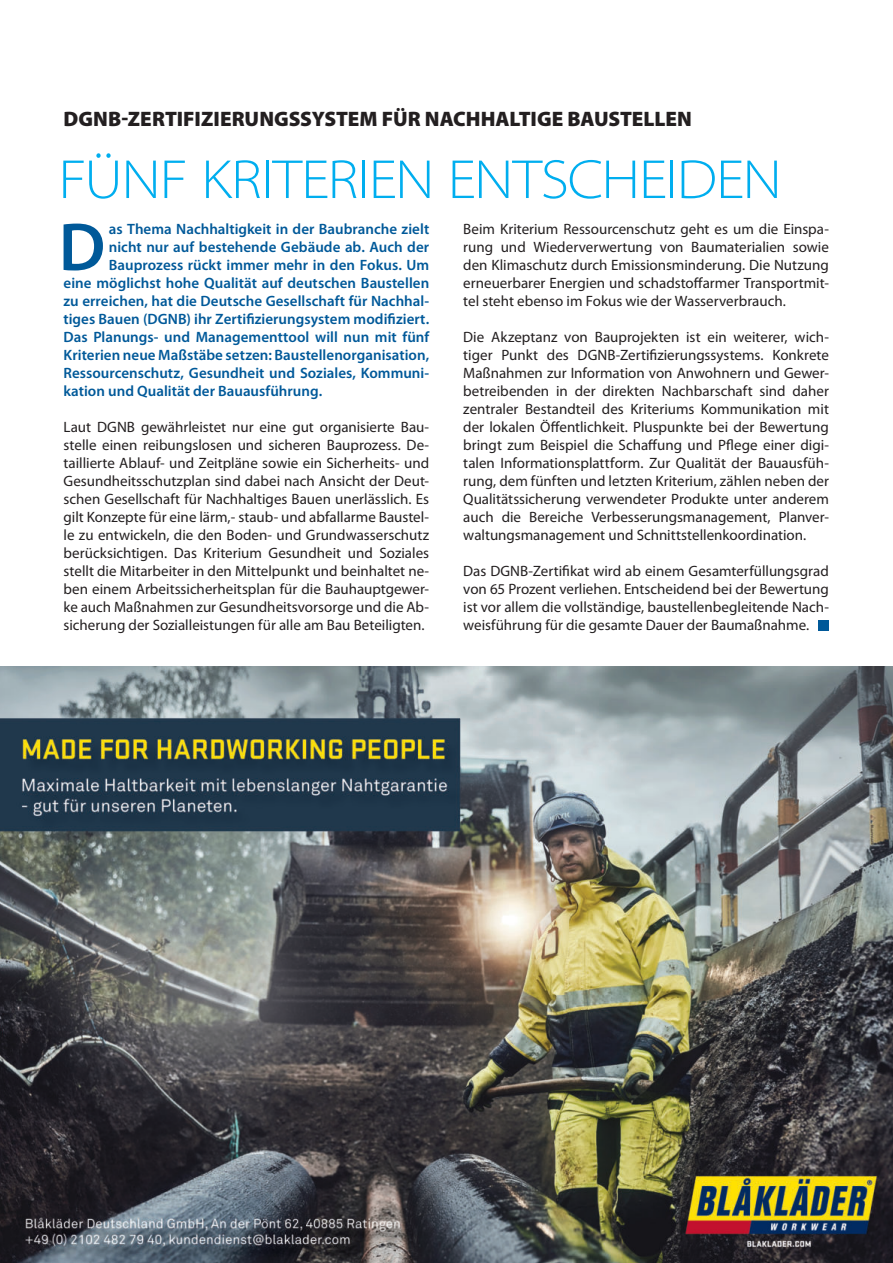
<style>
.page{position:relative;width:893px;height:1263px;background:#fff}
.page>*{position:absolute;margin:0;border:0;box-sizing:border-box;transform-origin:0 0}
.t1{font:600 68.4px "Myriad Pro";color:#005999}
.t2{font:300 semi-expanded 55.5px "Myriad Pro";letter-spacing:-.02em;color:#00aeef}
.t3{font:900 21px "Myriad Pro";letter-spacing:-.005em;color:#231f20}
.t4{font:15px/18px "Myriad Pro";color:#231f20;text-align:justify}
.t5{font:600 15px "Myriad Pro";color:#005999}
</style>
<div class="page">
<div style="left:819px;top:620px;width:10px;height:10px;background:#005999"></div>
<img style="left:0;top:666px;width:893px;height:597px">
<h3 class="t3" style="left:64px;top:108px;width:630px">DGNB-ZERTIFIZIERUNGSSYSTEM FÜR NACHHALTIGE BAUSTELLEN</h3>
<h2 class="t2" style="left:58px;top:146px;width:725px">FÜNF KRITERIEN ENTSCHEIDEN</h2>
<h1 class="t1" style="left:59px;top:221px;width:48px">D</h1>
<p class="t5" style="left:109px;top:223px;width:322px">as Thema Nachhaltigkeit in der Baubranche zielt</p>
<p class="t5" style="left:109px;top:241px;width:322px">nicht nur auf bestehende Gebäude ab. Auch der</p>
<p class="t5" style="left:109px;top:259px;width:322px">Bauprozess rückt immer mehr in den Fokus. Um</p>
<p class="t5" style="left:64px;top:277px;width:367px">eine möglichst hohe Qualität auf deutschen Baustellen</p>
<p class="t5" style="left:64px;top:295px;width:367px">zu erreichen, hat die Deutsche Gesellschaft für Nachhal-</p>
<p class="t5" style="left:64px;top:313px;width:367px">tiges Bauen (DGNB) ihr Zertifizierungsystem modifiziert.</p>
<p class="t5" style="left:64px;top:331px;width:367px">Das Planungs- und Managementtool will nun mit fünf</p>
<p class="t5" style="left:64px;top:349px;width:367px">Kriterien neue Maßstäbe setzen: Baustellenorganisation,</p>
<p class="t5" style="left:64px;top:367px;width:367px">Ressourcenschutz, Gesundheit und Soziales, Kommuni-</p>
<p class="t5" style="left:64px;top:385px;width:260px">kation und Qualität der Bauausführung.</p>
<p class="t4" style="left:64px;top:418px;width:367px">Laut DGNB gewährleistet nur eine gut organisierte Bau&shy;stelle einen reibungslosen und sicheren Bauprozess. De&shy;taillierte Ablauf- und Zeitpläne sowie ein Sicherheits- und Gesundheitsschutzplan sind dabei nach Ansicht der Deut&shy;schen Gesellschaft für Nachhaltiges Bauen unerlässlich. Es gilt Konzepte für eine lärm,- staub- und abfallarme Baustel&shy;le zu entwickeln, die den Boden- und Grundwasserschutz berücksichtigen. Das Kriterium Gesundheit und Soziales stellt die Mitarbeiter in den Mittelpunkt und beinhaltet ne&shy;ben einem Arbeitssicherheitsplan für die Bauhauptgewer&shy;ke auch Maßnahmen zur Gesundheitsvorsorge und die Ab&shy;sicherung der Sozialleistungen für alle am Bau Beteiligten.</p>
<p class="t4" style="left:463px;top:220px;width:367px">Beim Kriterium Ressourcenschutz geht es um die Einspa&shy;rung und Wiederverwertung von Baumaterialien sowie den Klimaschutz durch Emissionsminderung. Die Nutzung erneuerbarer Energien und schadstoffarmer Transportmit&shy;tel steht ebenso im Fokus wie der Wasserverbrauch.</p>
<p class="t4" style="left:463px;top:328px;width:367px">Die Akzeptanz von Bauprojekten ist ein weiterer, wich&shy;tiger Punkt des DGNB-Zertifizierungssystems. Konkrete Maßnahmen zur Information von Anwohnern und Gewer&shy;betreibenden in der direkten Nachbarschaft sind daher zentraler Bestandteil des Kriteriums Kommunikation mit der lokalen Öffentlichkeit. Pluspunkte bei der Bewertung bringt zum Beispiel die Schaffung und Pflege einer digi&shy;talen Informationsplattform. Zur Qualität der Bauausfüh&shy;rung, dem fünften und letzten Kriterium, zählen neben der Qualitätssicherung verwendeter Produkte unter anderem auch die Bereiche Verbesserungsmanagement, Planver&shy;waltungsmanagement und Schnittstellenkoordination.</p>
<p class="t4" style="left:463px;top:562px;width:367px">Das DGNB-Zertifikat wird ab einem Gesamterfüllungsgrad von 65 Prozent verliehen. Entscheidend bei der Bewertung ist vor allem die vollständige, baustellenbegleitende Nach&shy;weisführung für die gesamte Dauer der Baumaßnahme.</p>
</div>
